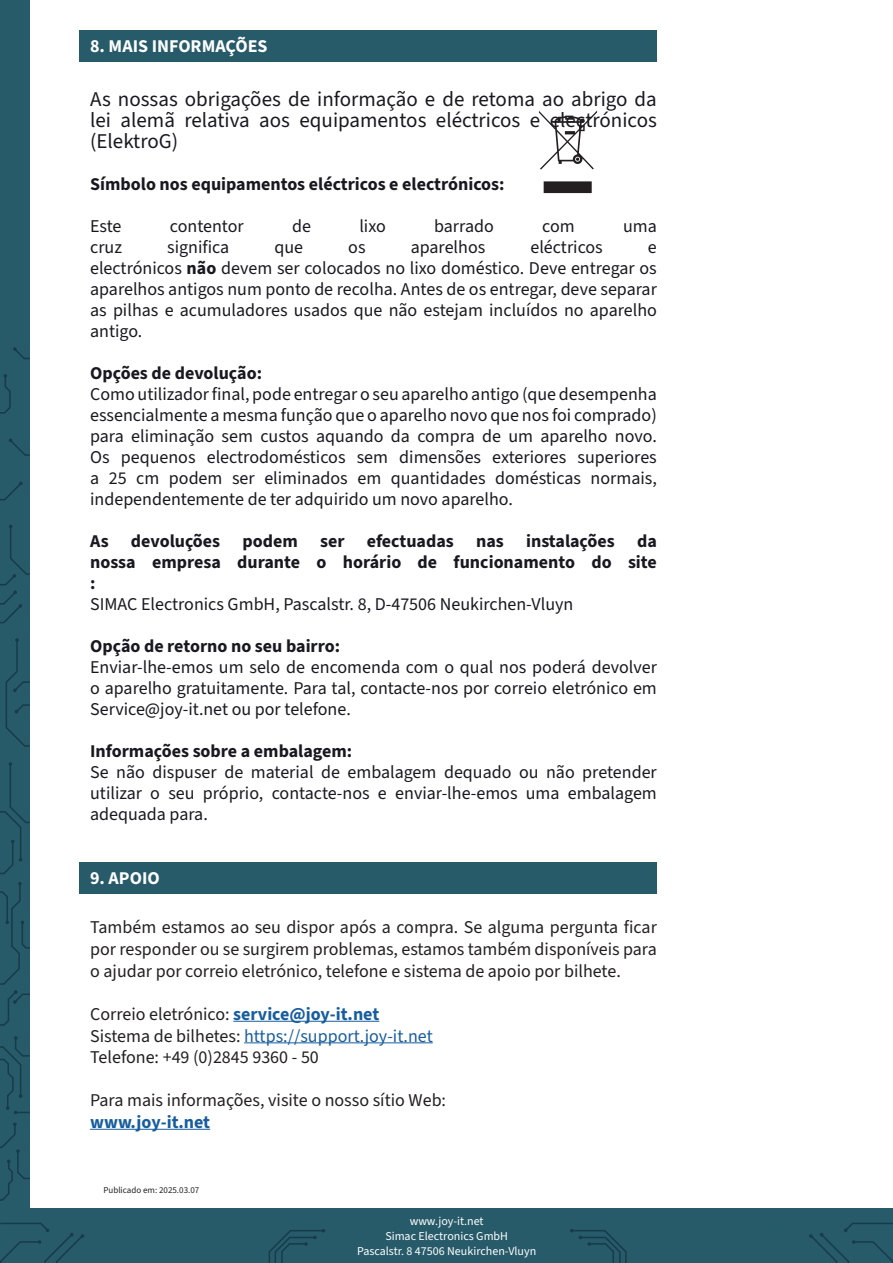
<style>
.page{position:relative;width:893px;height:1263px;background:#fff}
.page>*{position:absolute;margin:0;border:0;box-sizing:border-box;transform-origin:0 0}
.t1{font:82.5px "PCB Logos";color:#231f20}
.Pa0{font:21px/21px "Source Sans 3";color:#191820;text-align:justify}
.Pa0-2{font:18px/21px "Source Sans 3";color:#191820;text-align:justify}
.t2{font:18px/21.6px "Source Sans 3";color:#231f20;text-align:justify}
.Pa0-3{font:700 18px/21px "Source Sans 3";color:#191820;text-align:justify}
.t3{font:18px "Source Sans 3";color:#175d9e}
.t4{font:700 18px "Source Sans 3";color:#fff}
.t5{font:700 18px "Source Sans 3";color:#175d9e}
.t6{font:12px "Source Sans 3";color:#fff}
.t7{font:9px "Source Sans 3";color:#231f20}
.s1{font-weight:700}
.s2{font-weight:700;color:#175d9e}
.s3{color:#231f20}
</style>
<div class="page">
<div style="left:0;top:0;width:30px;height:1263px;background:#275b6a"></div>
<svg style="left:0;top:1122px;width:30px;height:79px"></svg>
<svg style="left:0;top:1036px;width:30px;height:78px"></svg>
<svg style="left:0;top:882px;width:30px;height:144px"></svg>
<svg style="left:0;top:762px;width:30px;height:112px"></svg>
<svg style="left:5px;top:638px;width:25px;height:109px"></svg>
<svg style="left:0;top:525px;width:30px;height:99px"></svg>
<svg style="left:0;top:482px;width:23px;height:19px"></svg>
<svg style="left:9px;top:438px;width:21px;height:18px"></svg>
<svg style="left:0;top:374px;width:11px;height:40px"></svg>
<svg style="left:13px;top:347px;width:17px;height:12px"></svg>
<div style="left:0;top:1209px;width:893px;height:54px;background:#275b6a"></div>
<svg style="left:268px;top:1229px;width:57px;height:34px"></svg>
<svg style="left:570px;top:1229px;width:57px;height:34px"></svg>
<svg style="left:0;top:1223px;width:84px;height:40px"></svg>
<svg style="left:809px;top:1223px;width:84px;height:40px"></svg>
<div style="left:80px;top:862px;width:577px;height:32px;background:#275b6a"></div>
<hr style="left:233px;top:1021px;width:146px;height:1px;background:#175d9e">
<hr style="left:244px;top:1042px;width:189px;height:1px;background:#175d9e">
<hr style="left:90px;top:1129px;width:120px;height:1px;background:#175d9e">
<div style="left:80px;top:30px;width:577px;height:32px;background:#275b6a"></div>
<p class="t4" style="left:90px;top:34px;width:179px">8. MAIS INFORMAÇÕES</p>
<p class="Pa0" style="left:90px;top:89px;width:568px">As nossas obrigações de informação e de retoma ao abrigo da lei alemã relativa aos equipamentos eléctricos e electrónicos (ElektroG)</p>
<p class="Pa0-3" style="left:90px;top:174px;width:416px">Símbolo nos equipamentos eléctricos e electrónicos:</p>
<p class="Pa0-2" style="left:90px;top:216px;width:33px">Este</p>
<p class="Pa0-2" style="left:170px;top:216px;width:75px">contentor</p>
<p class="Pa0-2" style="left:292px;top:216px;width:20px">de</p>
<p class="Pa0-2" style="left:359px;top:216px;width:28px">lixo</p>
<p class="Pa0-2" style="left:434px;top:216px;width:61px">barrado</p>
<p class="Pa0-2" style="left:542px;top:216px;width:34px">com</p>
<p class="Pa0-2" style="left:623px;top:216px;width:35px">uma</p>
<p class="Pa0-2" style="left:90px;top:237px;width:33px">cruz</p>
<p class="Pa0-2" style="left:167px;top:237px;width:64px">significa</p>
<p class="Pa0-2" style="left:274px;top:237px;width:30px">que</p>
<p class="Pa0-2" style="left:348px;top:237px;width:19px">os</p>
<p class="Pa0-2" style="left:411px;top:237px;width:76px">aparelhos</p>
<p class="Pa0-2" style="left:530px;top:237px;width:74px">eléctricos</p>
<p class="t1" style="left:539px;top:111px;width:60px">2</p>
<p class="Pa0-2" style="left:90px;top:237px;width:568px;text-indent:558px">e electrónicos <span class="s1">não</span> devem ser colocados no lixo doméstico. Deve entregar os aparelhos antigos num ponto de recolha. Antes de os entregar, deve separar as pilhas e acumuladores usados que não estejam incluídos no aparelho antigo.</p>
<p class="Pa0-3" style="left:90px;top:363px;width:173px">Opções de devolução:</p>
<p class="Pa0-2" style="left:90px;top:384px;width:568px">Como utilizador final, pode entregar o seu aparelho antigo (que desempenha essencialmente a mesma função que o aparelho novo que nos foi comprado) para eliminação sem custos aquando da compra de um aparelho novo.<br>Os pequenos electrodomésticos sem dimensões exteriores superiores a 25 cm podem ser eliminados em quantidades domésticas normais, independentemente de ter adquirido um novo aparelho.</p>
<p class="Pa0-3" style="left:90px;top:531px;width:568px">As devoluções podem ser efectuadas nas instalações da nossa empresa durante o horário de funcionamento do site :</p>
<p class="Pa0-2" style="left:90px;top:594px;width:485px">SIMAC Electronics GmbH, Pascalstr. 8, D-47506 Neukirchen-Vluyn</p>
<p class="Pa0-3" style="left:90px;top:636px;width:252px">Opção de retorno no seu bairro:</p>
<p class="Pa0-2" style="left:90px;top:657px;width:568px">Enviar-lhe-emos um selo de encomenda com o qual nos poderá devolver o aparelho gratuitamente. Para tal, contacte-nos por correio eletrónico em Service@joy-it.net ou por telefone.</p>
<p class="Pa0-3" style="left:90px;top:741px;width:264px">Informações sobre a embalagem:</p>
<p class="Pa0-2" style="left:90px;top:762px;width:568px">Se não dispuser de material de embalagem dequado ou não pretender utilizar o seu próprio, contacte-nos e enviar-lhe-emos uma embalagem adequada para.</p>
<p class="t4" style="left:90px;top:866px;width:71px">9. APOIO</p>
<p class="t2" style="left:90px;top:917px;width:568px">Também estamos ao seu dispor após a compra. Se alguma pergunta ficar por responder ou se surgirem problemas, estamos também disponíveis para o ajudar por correio eletrónico, telefone e sistema de apoio por bilhete.</p>
<p class="t2" style="left:90px;top:1003px;width:291px">Correio eletrónico: <span class="s2">service@joy-it.net</span></p>
<p class="t3" style="left:90px;top:1024px;width:344px"><span class="s3">Sistema de bilhetes:</span> https://support.joy-it.net</p>
<p class="t2" style="left:90px;top:1046px;width:230px">Telefone: +49 (0)2845 9360 - 50</p>
<p class="t2" style="left:90px;top:1089px;width:357px">Para mais informações, visite o nosso sítio Web:</p>
<p class="t5" style="left:90px;top:1110px;width:122px">www.joy-it.net</p>
<p class="t7" style="left:103px;top:1185px;width:97px">Publicado em: 2025.03.07</p>
<p class="t6" style="left:410px;top:1213px;width:75px">www.joy-it.net</p>
<p class="t6" style="left:385px;top:1228px;width:124px">Simac Electronics GmbH</p>
<p class="t6" style="left:357px;top:1243px;width:181px">Pascalstr. 8 47506 Neukirchen-Vluyn</p>
</div>
